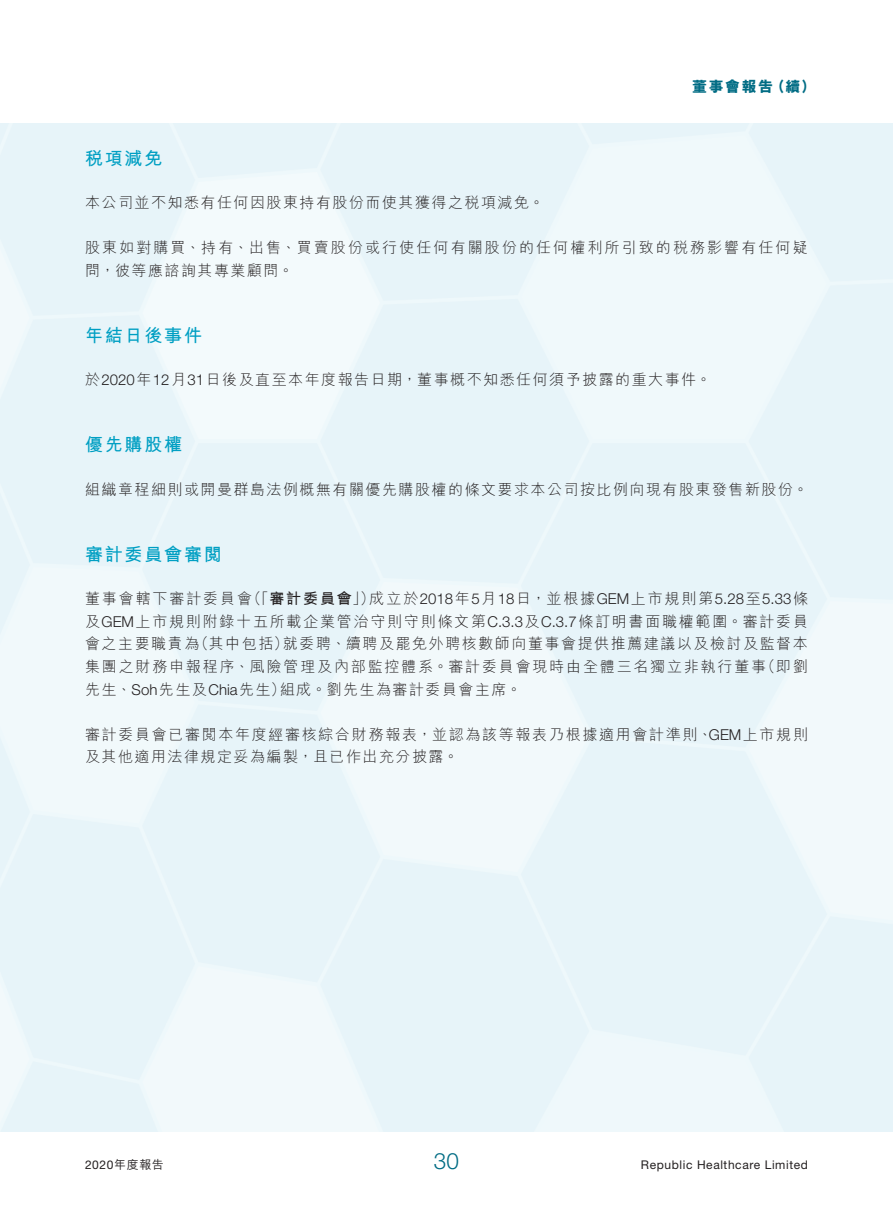
<style>
.page{position:relative;width:893px;height:1212px;background:#fff}
.page>*{position:absolute;margin:0;border:0;box-sizing:border-box;transform-origin:0 0}
.t1{font:300 22.5px "Helvetica Neue LT Std";color:#006c84}
.t2{font:700 18px "M Hei HK";letter-spacing:.1em;color:#009fc3}
.t3{font:300 15px/22.5px "M Hei HK";letter-spacing:.1em;color:#231f20;text-align:justify}
.t4{font:300 15px/22.5px "M Hei HK";letter-spacing:.14em;color:#231f20}
.t5{font:800 15px "M Hei HK";letter-spacing:.1em;color:#006c84}
.t6{font:12px "Helvetica Neue LT Std";letter-spacing:.05em;color:#231f20}
.s1{font-family:"Helvetica Neue LT Std"}
.s2{font-weight:700}
.s3{font-family:"M Hei HK";font-weight:500}
</style>
<div class="page">
<p class="t5" style="left:692px;top:79px;width:125px">董事會報告 （續）</p>
<p class="t2" style="left:85px;top:145px;width:79px">稅項減免</p>
<p class="t3" style="left:85px;top:191px;width:461px">本公司並不知悉有任何因股東持有股份而使其獲得之稅項減免。</p>
<p class="t4" style="left:85px;top:236px;width:724px">股東如對購買、持有、出售、買賣股份或行使任何有關股份的任何權利所引致的稅務影響有任何疑問，彼等應諮詢其專業顧問。</p>
<p class="t2" style="left:85px;top:322px;width:118px">年結日後事件</p>
<p class="t3" style="left:85px;top:368px;width:628px">於<span class="s1">2020</span>年<span class="s1">12</span>月<span class="s1">31</span>日後及直至本年度報告日期，董事概不知悉任何須予披露的重大事件。</p>
<p class="t2" style="left:85px;top:432px;width:99px">優先購股權</p>
<p class="t3" style="left:85px;top:478px;width:724px">組織章程細則或開曼群島法例概無有關優先購股權的條文要求本公司按比例向現有股東發售新股份。</p>
<p class="t2" style="left:85px;top:541px;width:138px">審計委員會審閱</p>
<p class="t3" style="left:85px;top:587px;width:724px">董事會轄下審計委員會（「<span class="s2">審計委員會</span>」）成立於<span class="s1">2018</span>年<span class="s1">5</span>月<span class="s1">18</span>日，並根據<span class="s1">GEM</span>上市規則第<span class="s1">5.28</span>至<span class="s1">5.33</span>條及<span class="s1">GEM</span>上市規則附錄十五所載企業管治守則守則條文第<span class="s1">C.3.3</span>及<span class="s1">C.3.7</span>條訂明書面職權範圍。審計委員會之主要職責為（其中包括）就委聘、續聘及罷免外聘核數師向董事會提供推薦建議以及檢討及監督本集團之財務申報程序、風險管理及內部監控體系。審計委員會現時由全體三名獨立非執行董事（即劉先生、<span class="s1">Soh</span>先生及<span class="s1">Chia</span>先生）組成。劉先生為審計委員會主席。</p>
<p class="t3" style="left:85px;top:722px;width:724px">審計委員會已審閱本年度經審核綜合財務報表，並認為該等報表乃根據適用會計準則、<span class="s1">GEM</span>上市規則及其他適用法律規定妥為編製，且已作出充分披露。</p>
<p class="t6" style="left:85px;top:1158px;width:80px">2020<span class="s3">年度報告</span></p>
<h1 class="t1" style="left:434px;top:1148px;width:27px">30</h1>
<p class="t6" style="left:641px;top:1158px;width:168px">Republic Healthcare Limited</p>
</div>
